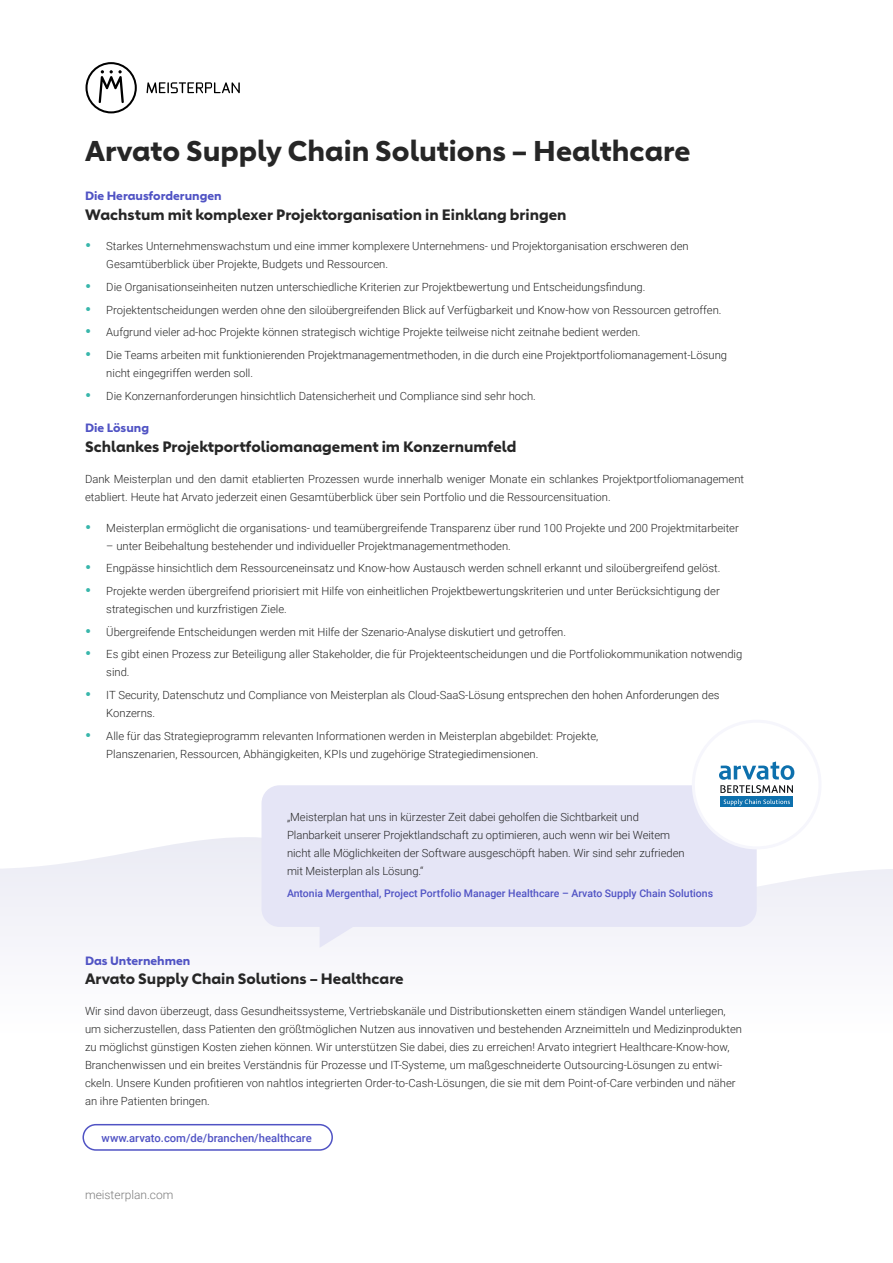
<style>
.page{position:relative;width:893px;height:1263px;background:#fff}
.page>*{position:absolute;margin:0;border:0;box-sizing:border-box;transform-origin:0 0}
.t1{font:700 28.5px "Carnero";color:#262626}
.t2{font:700 15px "Carnero";color:#262626}
.t3{font:700 12px "Carnero";color:#5053c4}
.t4{font:300 12px "Roboto";color:#7d7d7d}
.t5{font:300 11.25px/18px "Roboto";color:#262626}
.t6{font:500 11.25px "Roboto";color:#5053c4}
.t7{font:500 10.5px "Roboto";color:#5053c4}
</style>
<div class="page">
<svg style="left:0;top:837px;width:893px;height:111px"></svg>
<div style="left:261px;top:785px;width:496px;height:142px;background:#e5e5f6;border-radius:18px"></div>
<div style="left:82px;top:1124px;width:251px;height:27px;border:2px solid #5053c4;border-radius:13px"></div>
<svg style="left:320px;top:927px;width:40px;height:21px"></svg>
<div style="left:693px;top:721px;width:127px;height:127px;background:#fff;border-radius:50%"></div>
<div style="left:692px;top:720px;width:129px;height:129px;border:3px solid #f6f6fc;border-radius:50%"></div>
<div style="left:720px;top:797px;width:73px;height:10px;background:#0d70ad"></div>
<svg style="left:724px;top:799px;width:66px;height:6px"></svg>
<svg style="left:719px;top:761px;width:75px;height:32px"></svg>
<svg style="left:146px;top:82px;width:94px;height:11px"></svg>
<svg style="left:85px;top:62px;width:52px;height:51px"></svg>
<h1 class="t1" style="left:85px;top:133px;width:607px">Arvato Supply Chain Solutions – Healthcare</h1>
<p class="t3" style="left:85px;top:188px;width:138px">Die Herausforderungen</p>
<h2 class="t2" style="left:85px;top:205px;width:483px">Wachstum mit komplexer Projektorganisation in Einklang bringen</h2>
<p class="t5" style="left:106px;top:237px;width:584px">Starkes Unternehmenswachstum und eine immer komplexere Unternehmens- und Projektorganisation erschweren den<br>Gesamtüberblick über Projekte, Budgets und Ressourcen.</p>
<p class="t5" style="left:106px;top:275px;width:622px;line-height:22.6px">Die Organisationseinheiten nutzen unterschiedliche Kriterien zur Projektbewertung und Entscheidungsfindung.<br>Projektentscheidungen werden ohne den siloübergreifenden Blick auf Verfügbarkeit und Know-how von Ressourcen getroffen.<br>Aufgrund vieler ad-hoc Projekte können strategisch wichtige Projekte teilweise nicht zeitnahe bedient werden.<br>Die Teams arbeiten mit funktionierenden Projektmanagementmethoden, in die durch eine Projektportfoliomanagement-Lösung</p>
<p class="t5" style="left:106px;top:361px;width:431px;line-height:22.6px">nicht eingegriffen werden soll.<br>Die Konzernanforderungen hinsichtlich Datensicherheit und Compliance sind sehr hoch.</p>
<p class="t3" style="left:85px;top:421px;width:66px">Die Lösung</p>
<h2 class="t2" style="left:85px;top:437px;width:433px">Schlankes Projektportfoliomanagement im Konzernumfeld</h2>
<p class="t5" style="left:85px;top:469px;width:661px">Dank Meisterplan und den damit etablierten Prozessen wurde innerhalb weniger Monate ein schlankes Projektportfoliomanagement etabliert. Heute hat Arvato jederzeit einen Gesamtüberblick über sein Portfolio und die Ressourcensituation.</p>
<p class="t5" style="left:106px;top:518px;width:634px">Meisterplan ermöglicht die organisations- und teamübergreifende Transparenz über rund 100 Projekte und 200 Projektmitarbeiter</p>
<p class="t5" style="left:106px;top:534px;width:616px;line-height:22.6px">– unter Beibehaltung bestehender und individueller Projektmanagementmethoden.<br>Engpässe hinsichtlich dem Ressourceneinsatz und Know-how Austausch werden schnell erkannt und siloübergreifend gelöst.<br>Projekte werden übergreifend priorisiert mit Hilfe von einheitlichen Projektbewertungskriterien und unter Berücksichtigung der</p>
<p class="t5" style="left:106px;top:597px;width:638px;line-height:22.6px">strategischen und kurzfristigen Ziele.<br>Übergreifende Entscheidungen werden mit Hilfe der Szenario-Analyse diskutiert und getroffen.<br>Es gibt einen Prozess zur Beteiligung aller Stakeholder, die für Projekteentscheidungen und die Portfoliokommunikation notwendig</p>
<p class="t5" style="left:106px;top:660px;width:615px;line-height:22.6px">sind.<br>IT Security, Datenschutz und Compliance von Meisterplan als Cloud-SaaS-Lösung entsprechen den hohen Anforderungen des</p>
<p class="t5" style="left:106px;top:701px;width:494px;line-height:22.6px">Konzerns.<br>Alle für das Strategieprogramm relevanten Informationen werden in Meisterplan abgebildet: Projekte,</p>
<p class="t5" style="left:106px;top:744px;width:434px">Planszenarien, Ressourcen, Abhängigkeiten, KPIs und zugehörige Strategiedimensionen.</p>
<p class="t5" style="left:287px;top:807px;width:399px">„Meisterplan hat uns in kürzester Zeit dabei geholfen die Sichtbarkeit und Planbarkeit unserer Projektlandschaft zu optimieren, auch wenn wir bei Weitem nicht alle Möglichkeiten der Software ausgeschöpft haben. Wir sind sehr zufrieden mit Meisterplan als Lösung.“</p>
<p class="t7" style="left:287px;top:886px;width:428px">Antonia Mergenthal, Project Portfolio Manager Healthcare – Arvato Supply Chain Solutions</p>
<p class="t3" style="left:85px;top:953px;width:107px">Das Unternehmen</p>
<h2 class="t2" style="left:85px;top:970px;width:320px">Arvato Supply Chain Solutions – Healthcare</h2>
<p class="t5" style="left:85px;top:1002px;width:658px">Wir sind davon überzeugt, dass Gesundheitssysteme, Vertriebskanäle und Distributionsketten einem ständigen Wandel unterliegen, um sicherzustellen, dass Patienten den größtmöglichen Nutzen aus innovativen und bestehenden Arzneimitteln und Medizinprodukten zu möglichst günstigen Kosten ziehen können. Wir unterstützen Sie dabei, dies zu erreichen! Arvato integriert Healthcare-Know-how, Branchenwissen und ein breites Verständnis für Prozesse und IT-Systeme, um maßgeschneiderte Outsourcing-Lösungen zu entwi&shy;ckeln. Unsere Kunden profitieren von nahtlos integrierten Order-to-Cash-Lösungen, die sie mit dem Point-of-Care verbinden und näher an ihre Patienten bringen.</p>
<p class="t6" style="left:102px;top:1130px;width:212px">www.arvato.com/de/branchen/healthcare</p>
<p class="t4" style="left:85px;top:1186px;width:90px">meisterplan.com</p>
</div>
